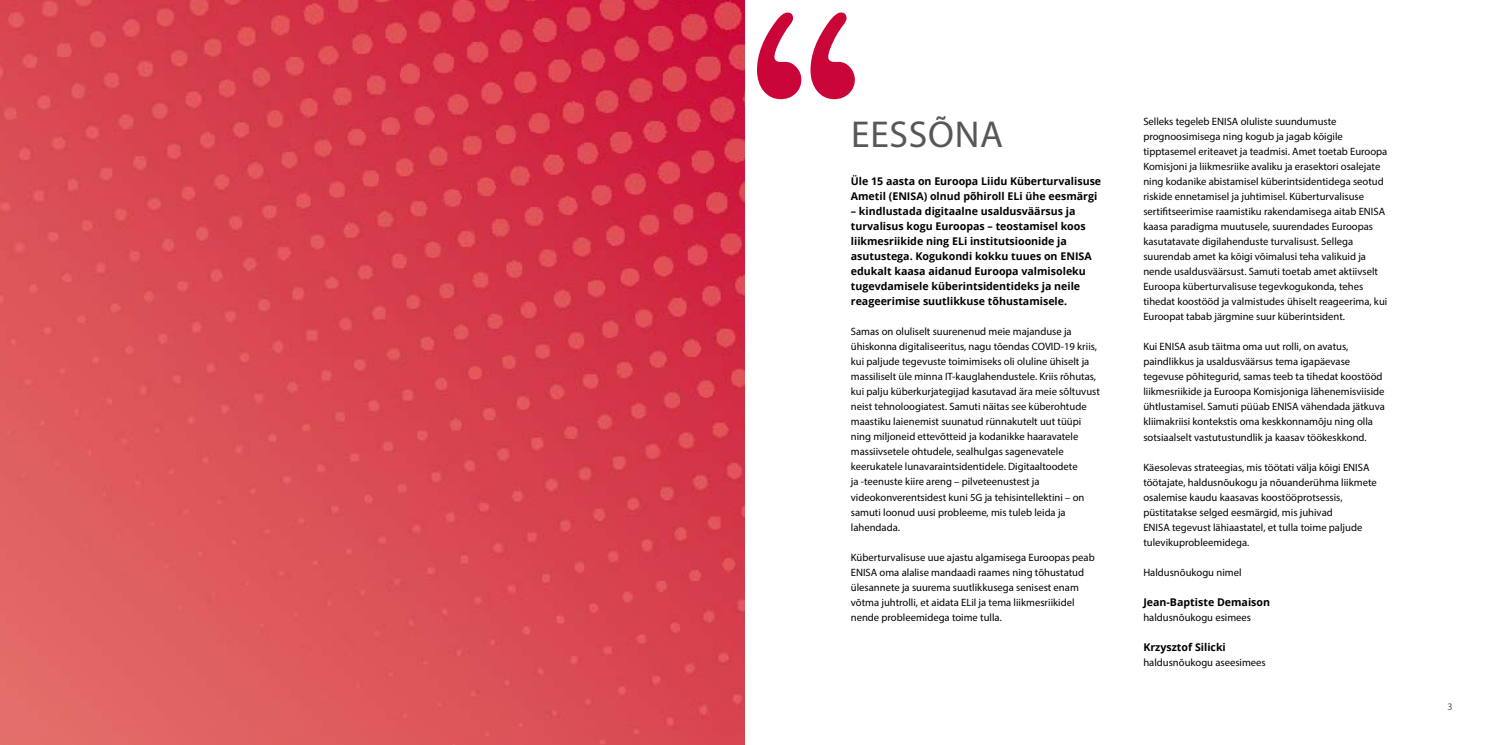
<style>
.page{position:relative;width:1489px;height:745px;background:#fff}
.page>*{position:absolute;margin:0;border:0;box-sizing:border-box;transform-origin:0 0}
.t1{font:37.5px "Myriad Pro";letter-spacing:.02em;color:#575756}
.t2{font:10.62px/15px "Myriad Pro";color:#000}
.t3{font:700 10.62px/15px "Open Sans";color:#000}
.t4{font:10px "Myriad Pro";color:#575756}
</style>
<div class="page">
<img style="left:0;top:0;width:744px;height:744px">
<svg style="left:757px;top:13px;width:97px;height:86px"></svg>
<h1 class="t1" style="left:851px;top:111px;width:153px">EESSÕNA</h1>
<p class="t3" style="left:850px;top:173px;width:252px">Üle 15 aasta on Euroopa Liidu Küberturvalisuse<br>Ametil (ENISA) olnud põhiroll ELi ühe eesmärgi</p>
<p class="t3" style="left:850px;top:203px;width:242px">– kindlustada digitaalne usaldusväärsus ja turvalisus kogu Euroopas – teostamisel koos liikmesriikide ning ELi institutsioonide ja asutustega. Kogukondi kokku tuues on ENISA edukalt kaasa aidanud Euroopa valmisoleku tugevdamisele küberintsidentideks ja neile reageerimise suutlikkuse tõhustamisele.</p>
<p class="t2" style="left:850px;top:324px;width:250px">Samas on oluliselt suurenenud meie majanduse ja ühiskonna digitaliseeritus, nagu tõendas COVID-19 kriis, kui paljude tegevuste toimimiseks oli oluline ühiselt ja massiliselt üle minna IT-kauglahendustele. Kriis rõhutas, kui palju küberkurjategijad kasutavad ära meie sõltuvust neist tehnoloogiatest. Samuti näitas see küberohtude maastiku laienemist suunatud rünnakutelt uut tüüpi ning miljoneid ettevõtteid ja kodanikke haaravatele massiivsetele ohtudele, sealhulgas sagenevatele keerukatele lunavaraintsidentidele. Digitaaltoodete<br>ja -teenuste kiire areng – pilveteenustest ja videokonverentsidest kuni 5G ja tehisintellektini – on samuti loonud uusi probleeme, mis tuleb leida ja lahendada.</p>
<p class="t2" style="left:850px;top:549px;width:245px">Küberturvalisuse uue ajastu algamisega Euroopas peab ENISA oma alalise mandaadi raames ning tõhustatud ülesannete ja suurema suutlikkusega senisest enam võtma juhtrolli, et aidata ELil ja tema liikmesriikidel nende probleemidega toime tulla.</p>
<p class="t2" style="left:1143px;top:114px;width:245px">Selleks tegeleb ENISA oluliste suundumuste prognoosimisega ning kogub ja jagab kõigile tipptasemel eriteavet ja teadmisi. Amet toetab Euroopa Komisjoni ja liikmesriike avaliku ja erasektori osalejate ning kodanike abistamisel küberintsidentidega seotud riskide ennetamisel ja juhtimisel. Küberturvalisuse sertifitseerimise raamistiku rakendamisega aitab ENISA kaasa paradigma muutusele, suurendades Euroopas kasutatavate digilahenduste turvalisust. Sellega suurendab amet ka kõigi võimalusi teha valikuid ja nende usaldusväärsust. Samuti toetab amet aktiivselt Euroopa küberturvalisuse tegevkogukonda, tehes tihedat koostööd ja valmistudes ühiselt reageerima, kui Euroopat tabab järgmine suur küberintsident.</p>
<p class="t2" style="left:1143px;top:339px;width:243px">Kui ENISA asub täitma oma uut rolli, on avatus, paindlikkus ja usaldusväärsus tema igapäevase tegevuse põhitegurid, samas teeb ta tihedat koostööd liikmesriikide ja Euroopa Komisjoniga lähenemisviiside ühtlustamisel. Samuti püüab ENISA vähendada jätkuva kliimakriisi kontekstis oma keskkonnamõju ning olla sotsiaalselt vastutustundlik ja kaasav töökeskkond.</p>
<p class="t2" style="left:1143px;top:459px;width:235px">Käesolevas strateegias, mis töötati välja kõigi ENISA töötajate, haldusnõukogu ja nõuanderühma liikmete osalemise kaudu kaasavas koostööprotsessis, püstitatakse selged eesmärgid, mis juhivad<br>ENISA tegevust lähiaastatel, et tulla toime paljude tulevikuprobleemidega.</p>
<p class="t2" style="left:1143px;top:564px;width:100px">Haldusnõukogu nimel</p>
<p class="t3" style="left:1143px;top:593px;width:128px">Jean-Baptiste Demaison</p>
<p class="t2" style="left:1143px;top:609px;width:109px">haldusnõukogu esimees</p>
<p class="t3" style="left:1143px;top:638px;width:84px">Krzysztof Silicki</p>
<p class="t2" style="left:1143px;top:654px;width:124px">haldusnõukogu aseesimees</p>
<p class="t4" style="left:1447px;top:700px;width:7px">3</p>
</div>
